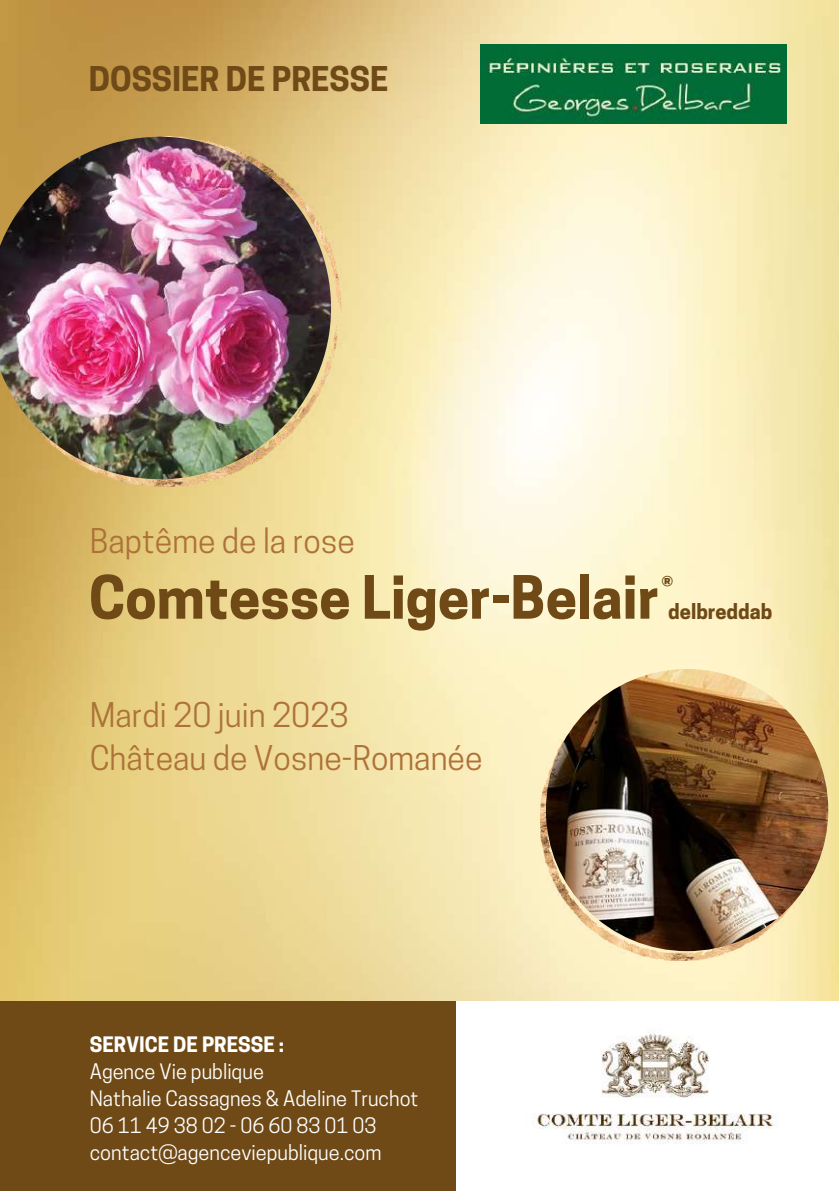
<style>
.page{position:relative;width:839px;height:1191px;background:#fff}
.page>*{position:absolute;margin:0;border:0;box-sizing:border-box;transform-origin:0 0}
.t1{font:700 56px "Cooper Hewitt";color:#6f4a17}
.t2{font:32px/43.6px "Cooper Hewitt";color:#ad7238}
.t3{font:700 32px "Cooper Hewitt";color:#6f4a17}
.t4{font:20px/27px "Cooper Hewitt";color:#fff}
.t5{font:700 20px "Cooper Hewitt";color:#fff}
.t6{font:700 20px "Cooper Hewitt";color:#6f4a17}
</style>
<div class="page">
<img style="left:0;top:0;width:838px;height:1001px">
<div style="left:0;top:1001px;width:480px;height:190px;background:#6f4a17"></div>
<img style="left:480px;top:44px;width:306px;height:80px">
<img style="left:540px;top:677px;width:282px;height:284px">
<img style="left:546px;top:669px;width:282px;height:282px;border-radius:50%">
<div style="left:455px;top:1001px;width:383px;height:190px;background:#fff"></div>
<img style="left:534px;top:1034px;width:242px;height:110px">
<img style="left:0;top:137px;width:342px;height:349px">
<img style="left:0;top:137px;width:331px;height:342px">
<h2 class="t3" style="left:89px;top:67px;width:301px">DOSSIER DE PRESSE</h2>
<h2 class="t2" style="left:90px;top:523px;width:266px">Baptême de la rose</h2>
<h1 class="t1" style="left:89px;top:577px;width:571px">Comtesse Liger-Belair</h1>
<p class="t6" style="left:661px;top:604px;width:112px"><sup>®</sup>delbreddab</p>
<h2 class="t2" style="left:90px;top:697px;width:394px">Mardi 20 juin 2023<br>Château de Vosne-Romanée</h2>
<p class="t5" style="left:90px;top:1037px;width:196px">SERVICE DE PRESSE :</p>
<p class="t4" style="left:90px;top:1060px;width:330px">Agence Vie publique<br>Nathalie Cassagnes &amp; Adeline Truchot<br>0611493802-0660830103 contact@agenceviepublique.com</p>
</div>
